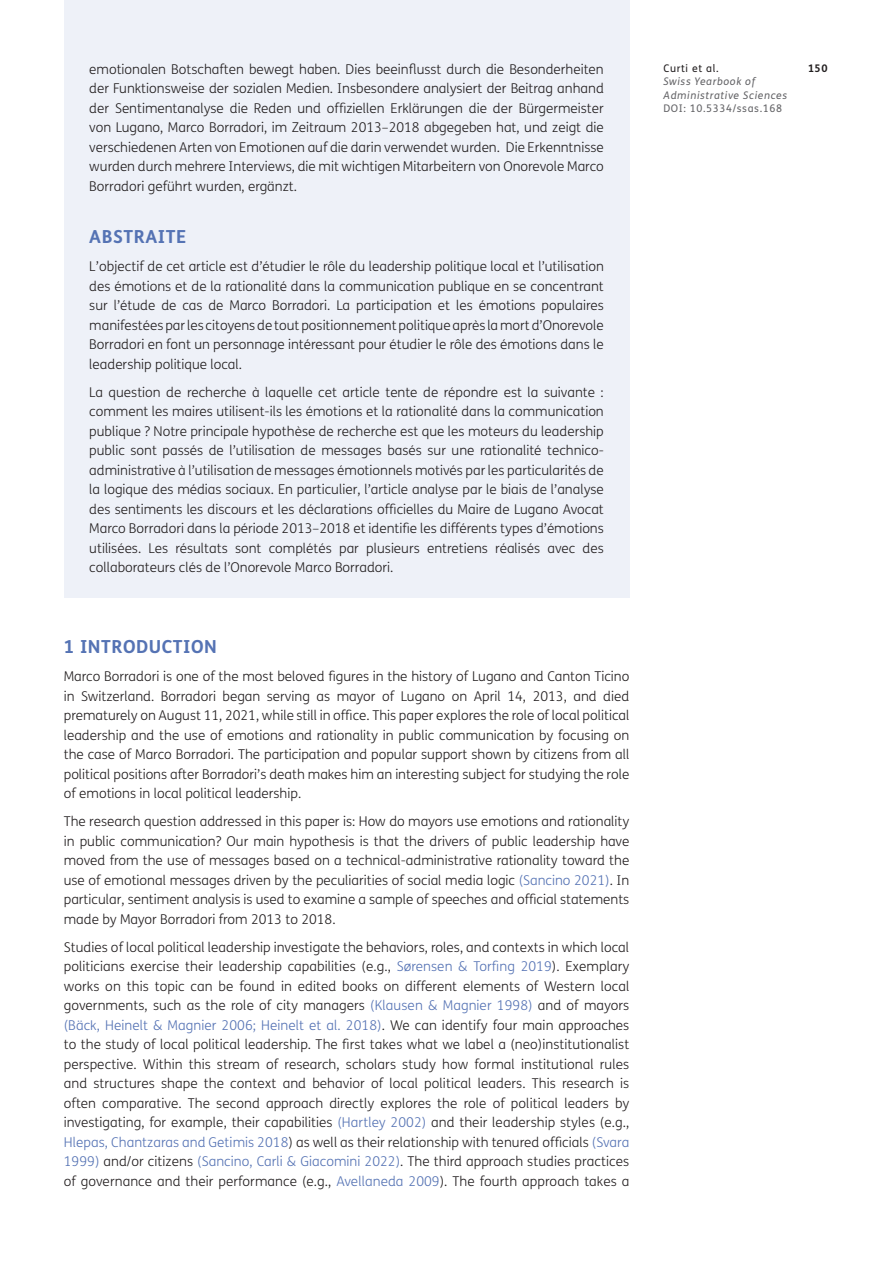
<style>
.page{position:relative;width:893px;height:1263px;background:#fff}
.page>*{position:absolute;margin:0;border:0;box-sizing:border-box;transform-origin:0 0}
.t1{font:700 18px "FS Me";letter-spacing:.03em;color:#5573b4}
.Body_Copy{font:300 13.5px/19.5px "FS Me";color:#231f20;text-align:justify}
.Abstract_Copy{font:300 13.5px/19.5px "FS Me";color:#231f20;text-align:justify}
.t2{font:italic 10.5px/13.5px "FS Me";letter-spacing:.06em;color:#636366}
.t3{font:10.5px "FS Me";letter-spacing:.06em;color:#636366}
.t4{font:10.5px "FS Me";letter-spacing:.06em;color:#231f20}
.t5{font:700 10.5px "FS Me";color:#231f20}
.s1{color:#5573b4}
</style>
<div class="page">
<div style="left:64px;top:0;width:565px;height:598px;background:#eef1f8"></div>
<p class="Abstract_Copy" style="left:89px;top:60px;width:516px">emotionalen Botschaften bewegt haben. Dies beeinflusst durch die Besonderheiten der Funktionsweise der sozialen Medien. Insbesondere analysiert der Beitrag anhand der Sentimentanalyse die Reden und offiziellen Erklärungen die der Bürgermeister von Lugano, Marco Borradori, im Zeitraum 2013–2018 abgegeben hat, und zeigt die verschiedenen Arten von Emotionen auf die darin verwendet wurden. Die Erkenntnisse wurden durch mehrere Interviews, die mit wichtigen Mitarbeitern von Onorevole Marco Borradori geführt wurden, ergänzt.</p>
<h1 class="t1" style="left:89px;top:226px;width:99px">ABSTRAITE</h1>
<p class="Abstract_Copy" style="left:89px;top:257px;width:516px">L’objectif de cet article est d’étudier le rôle du leadership politique local et l’utilisation des émotions et de la rationalité dans la communication publique en se concentrant sur l’étude de cas de Marco Borradori. La participation et les émotions populaires manifestées par les citoyens de tout positionnement politique après la mort d’Onorevole Borradori en font un personnage intéressant pour étudier le rôle des émotions dans le leadership politique local.</p>
<p class="Abstract_Copy" style="left:89px;top:383px;width:516px">La question de recherche à laquelle cet article tente de répondre est la suivante : comment les maires utilisent-ils les émotions et la rationalité dans la communication publique ? Notre principale hypothèse de recherche est que les moteurs du leadership public sont passés de l’utilisation de messages basés sur une rationalité technico&shy;administrative à l’utilisation de messages émotionnels motivés par les particularités de la logique des médias sociaux. En particulier, l’article analyse par le biais de l’analyse des sentiments les discours et les déclarations officielles du Maire de Lugano Avocat Marco Borradori dans la période 2013–2018 et identifie les différents types d’émotions utilisées. Les résultats sont complétés par plusieurs entretiens réalisés avec des collaborateurs clés de l’Onorevole Marco Borradori.</p>
<h1 class="t1" style="left:64px;top:636px;width:155px">1 INTRODUCTION</h1>
<p class="Body_Copy" style="left:64px;top:667px;width:567px">Marco Borradori is one of the most beloved figures in the history of Lugano and Canton Ticino in Switzerland. Borradori began serving as mayor of Lugano on April 14, 2013, and died prematurely on August 11, 2021, while still in office. This paper explores the role of local political leadership and the use of emotions and rationality in public communication by focusing on the case of Marco Borradori. The participation and popular support shown by citizens from all political positions after Borradori’s death makes him an interesting subject for studying the role of emotions in local political leadership.</p>
<p class="Body_Copy" style="left:64px;top:812px;width:567px">The research question addressed in this paper is: How do mayors use emotions and rationality in public communication? Our main hypothesis is that the drivers of public leadership have moved from the use of messages based on a technical-administrative rationality toward the use of emotional messages driven by the peculiarities of social media logic <span class="s1">(Sancino 2021)</span>. In particular, sentiment analysis is used to examine a sample of speeches and official statements made by Mayor Borradori from 2013 to 2018.</p>
<p class="Body_Copy" style="left:64px;top:938px;width:567px">Studies of local political leadership investigate the behaviors, roles, and contexts in which local politicians exercise their leadership capabilities (e.g., <span class="s1">Sørensen &amp; Torfing 2019</span>). Exemplary works on this topic can be found in edited books on different elements of Western local governments, such as the role of city managers <span class="s1">(Klausen &amp; Magnier 1998)</span> and of mayors <span class="s1">(Bäck, Heinelt &amp; Magnier 2006; Heinelt et al. 2018)</span>. We can identify four main approaches to the study of local political leadership. The first takes what we label a (neo)institutionalist perspective. Within this stream of research, scholars study how formal institutional rules and structures shape the context and behavior of local political leaders. This research is often comparative. The second approach directly explores the role of political leaders by investigating, for example, their capabilities <span class="s1">(Hartley 2002)</span> and their leadership styles (e.g., <span class="s1">Hlepas, Chantzaras and Getimis 2018</span>) as well as their relationship with tenured officials <span class="s1">(Svara 1999)</span> and/or citizens <span class="s1">(Sancino, Carli &amp; Giacomini 2022)</span>. The third approach studies practices of governance and their performance (e.g., <span class="s1">Avellaneda 2009</span>). The fourth approach takes a</p>
<p class="t4" style="left:663px;top:62px;width:57px">Curti et al.</p>
<p class="t5" style="left:808px;top:61px;width:21px">150</p>
<p class="t2" style="left:663px;top:75px;width:125px">Swiss Yearbook of<br>Administrative Sciences</p>
<p class="t3" style="left:663px;top:102px;width:120px">DOI: 10.5334/ssas.168</p>
</div>
